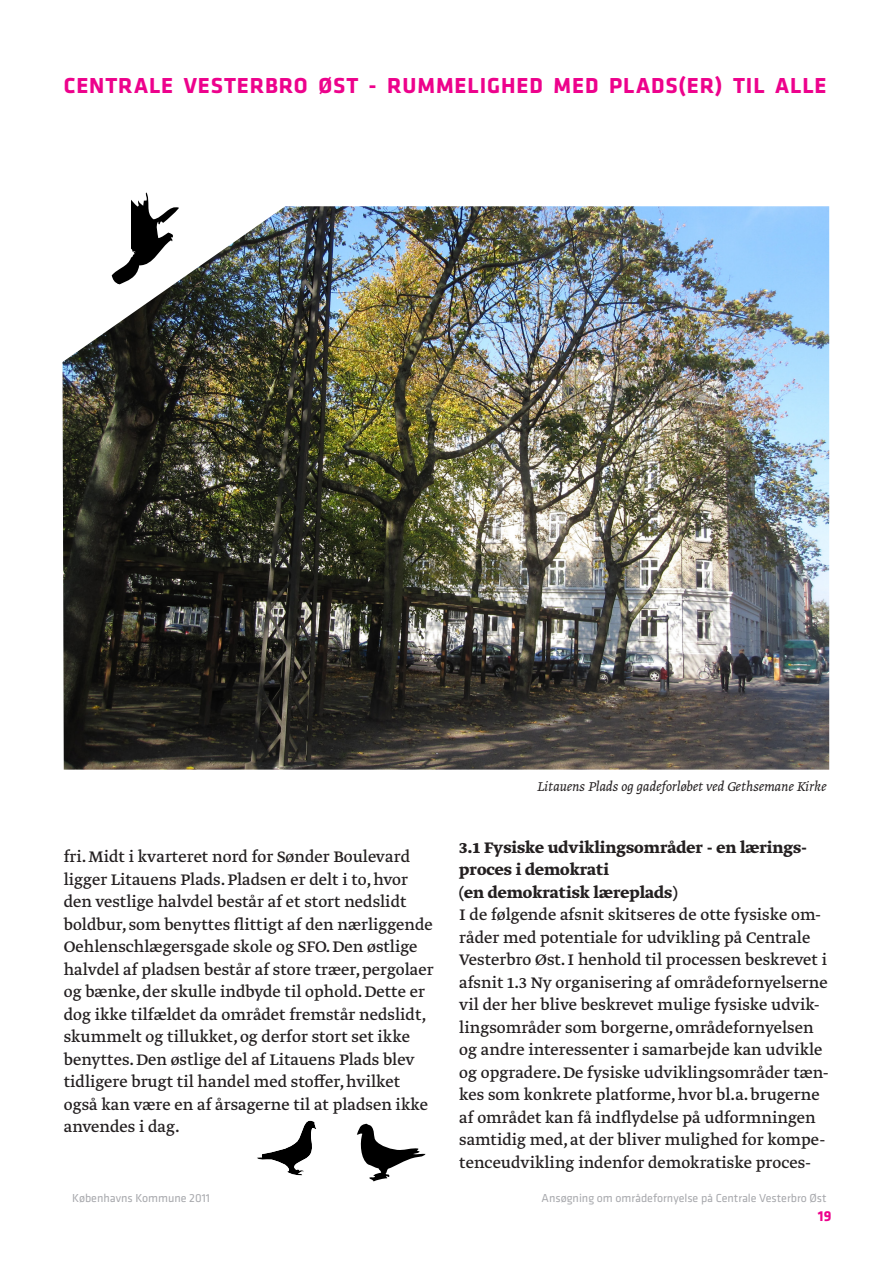
<style>
.page{position:relative;width:893px;height:1263px;background:#fff}
.page>*{position:absolute;margin:0;border:0;box-sizing:border-box;transform-origin:0 0}
.t1{font:700 22.5px "Klavika";letter-spacing:.04em;color:#ed028c}
.t2{font:18px/22.5px "Greta Text";color:#231f20}
.t3{font:700 18px/22.5px "Greta Text";color:#231f20}
.t4{font:italic 300 15px "Greta Text";color:#231f20}
.t5{font:700 15px "Klavika";color:#ed028c}
.t6{font:12px "Klavika";color:#a8a9ad}
</style>
<div class="page">
<img style="left:63px;top:206px;width:766px;height:564px">
<svg style="left:357px;top:1123px;width:69px;height:59px"></svg>
<svg style="left:257px;top:1120px;width:59px;height:56px"></svg>
<svg style="left:112px;top:192px;width:67px;height:92px"></svg>
<div style="left:41px;top:163px;width:89px;height:93px;background:#fff"></div>
<p class="t1" style="left:64px;top:74px;width:764px">CENTRALE VESTERBRO ØST - RUMMELIGHED MED PLADS(ER) TIL ALLE</p>
<p class="t2" style="left:64px;top:846px;width:371px">fri. Midt i kvarteret nord for Sønder Boulevard ligger Litauens Plads. Pladsen er delt i to, hvor den vestlige halvdel består af et stort nedslidt boldbur, som benyttes flittigt af den nærliggende Oehlenschlægersgade skole og SFO. Den østlige halvdel af pladsen består af store træer, pergolaer og bænke, der skulle indbyde til ophold. Dette er dog ikke tilfældet da området fremstår nedslidt, skummelt og tillukket, og derfor stort set ikke benyttes. Den østlige del af Litauens Plads blev tidligere brugt til handel med stoffer, hvilket også kan være en af årsagerne til at pladsen ikke anvendes i dag.</p>
<p class="t4" style="left:537px;top:780px;width:291px">Litauens Plads og gadeforløbet ved Gethsemane Kirke</p>
<p class="t3" style="left:459px;top:837px;width:349px">3.1 Fysiske udviklingsområder - en lærings&shy;proces i demokrati<br>(en demokratisk læreplads)</p>
<p class="t2" style="left:459px;top:904px;width:371px">I de følgende afsnit skitseres de otte fysiske om&shy;råder med potentiale for udvikling på Centrale Vesterbro Øst. I henhold til processen beskrevet i afsnit 1.3 Ny organisering af områdefornyelserne vil der her blive beskrevet mulige fysiske udvik&shy;lingsområder som borgerne, områdefornyelsen og andre interessenter i samarbejde kan udvikle og opgradere. De fysiske udviklingsområder tæn&shy;kes som konkrete platforme, hvor bl.a. brugerne af området kan få indflydelse på udformningen samtidig med, at der bliver mulighed for kompe&shy;tenceudvikling indenfor demokratiske proces-</p>
<p class="t6" style="left:72px;top:1193px;width:139px">Københavns Kommune 2011</p>
<p class="t6" style="left:542px;top:1193px;width:286px">Ansøgning om områdefornyelse på Centrale Vesterbro Øst</p>
<p class="t5" style="left:818px;top:1207px;width:15px">19</p>
</div>
